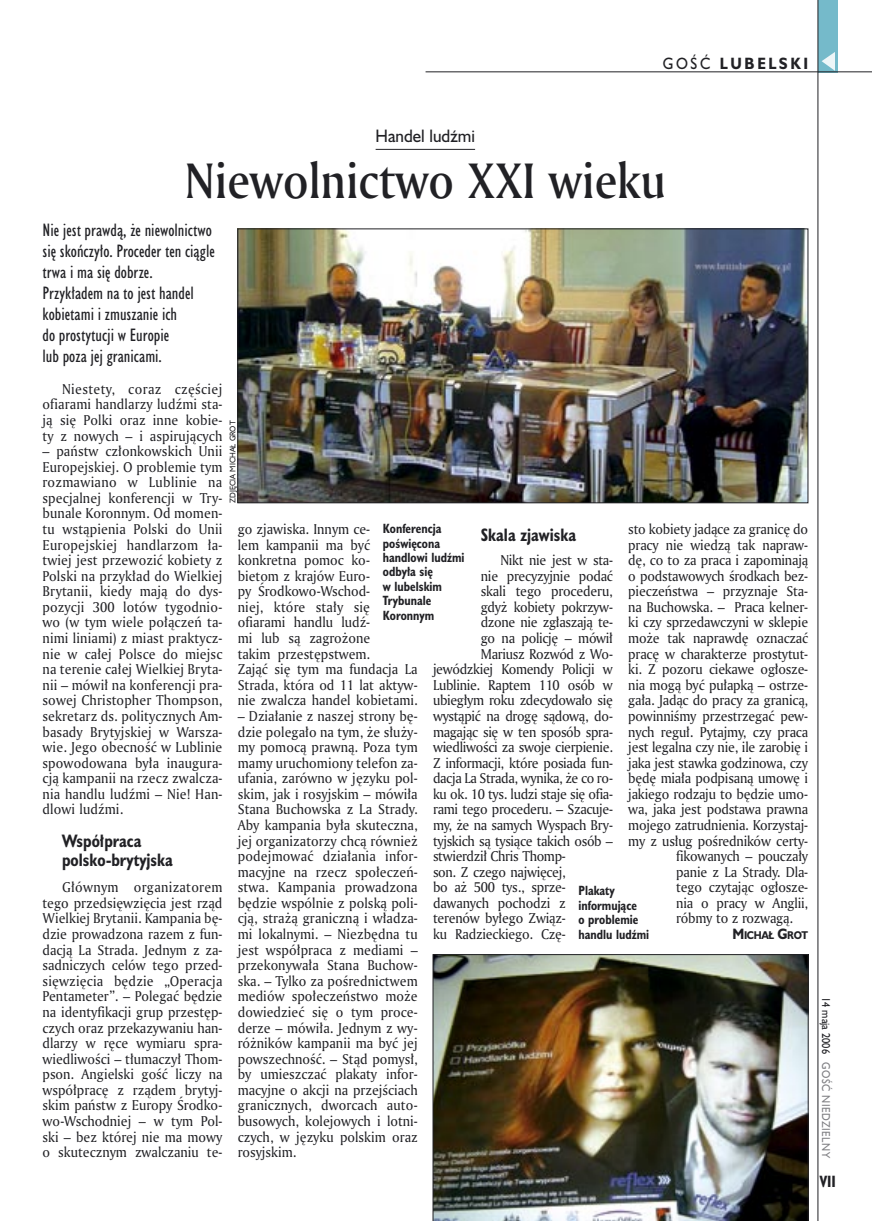
<style>
.page{position:relative;width:872px;height:1221px;background:#fff}
.page>*{position:absolute;margin:0;border:0;box-sizing:border-box;transform-origin:0 0}
._05a_tytyl_AmMd_32_pt{font:48px "Amerigo Md PL";color:#212125;scale:.9 1}
._06-4_lead_lokal_HuCn_11_pt{font:16.5px/21px "Humanst 521 Cn PL";color:#212125}
._04_srodtytul_HuCB_11_pt{font:700 16.5px/19.5px "Humanst 521 Cn PL";color:#212125;scale:.94 1}
._04-3_nadtytul_lokal{font:16.5px "Humanst 521 PL";color:#212125;scale:.94 1}
._15b_temat_prawo{font:700 15px "Humanst 521 PL";letter-spacing:.2em;color:#212125;scale:.9 1}
._17_pagina_prawa{font:700 15px "Humanst 521 Cn PL";color:#212125;scale:.94 1}
._01_body_tekst{font:13.8px/15.6px "Amerigo PL";letter-spacing:-.015em;color:#212125;text-align:justify;scale:.94 1}
._09_podpis_zdjecia_HuCnB{font:700 12.3px/14.4px "Humanst 521 Cn PL";color:#212125;scale:.94 1}
._19a_data_prawa_GOSC{font:10.5px "Humanst 521 PL";letter-spacing:.05em;color:#7f7f83;scale:.9 1}
._19_data_prawa{font:10.5px "Humanst 521 PL";color:#212125;scale:.9 1}
._12a_autor_na_koncu_HuBd{font:700 10.35px "Humanst 521 PL";letter-spacing:-.035em;color:#212125;scale:.9 1}
._09a_autor_zdjecia_Hu_5_pt{font:7.5px "Humanst 521 PL";color:#212125;scale:.94 1}
.s1{font-weight:400}
.s2{font-size:13.8px}
</style>
<div class="page">
<div style="left:818px;top:0;width:19px;height:72px;background:#75baca"></div>
<hr style="left:817px;top:0;width:1px;height:1220px;background:#212125">
<svg style="left:821px;top:52px;width:14px;height:19px"></svg>
<hr style="left:425px;top:72px;width:447px;height:1px;background:#212125">
<hr style="left:375px;top:149px;width:100px;height:1px;background:#212125">
<img style="left:239px;top:231px;width:567px;height:270px">
<div style="left:237px;top:229px;width:571px;height:274px;border:1px solid #212125"></div>
<img style="left:433px;top:954px;width:375px;height:266px">
<p class="_15b_temat_prawo" style="left:663px;top:53px;width:163px"><span class="s1">GOŚĆ</span> LUBELSKI</p>
<p class="_04-3_nadtytul_lokal" style="left:375px;top:125px;width:107px">Handel ludźmi</p>
<p class="_05a_tytyl_AmMd_32_pt" style="left:185px;top:149px;width:536px">Niewolnictwo XXI wieku</p>
<p class="_06-4_lead_lokal_HuCn_11_pt" style="left:43px;top:219px;width:174px">Nie jest prawdą, że niewolnictwo się skończyło. Proceder ten ciągle trwa i ma się dobrze.<br>Przykładem na to jest handel kobietami i zmuszanie ich<br>do prostytucji w Europie<br>lub poza jej granicami.</p>
<p class="_01_body_tekst" style="left:43px;top:380px;width:193px;text-indent:20px">Niestety, coraz częściej ofiarami handlarzy ludźmi sta&shy;ją się Polki oraz inne kobie&shy;ty z nowych – i aspirujących</p>
<p class="_01_body_tekst" style="left:43px;top:443px;width:193px">– państw członkowskich Unii Europejskiej. O problemie tym rozmawiano w Lublinie na specjalnej konferencji w Try&shy;bunale Koronnym. Od momen&shy;tu wstąpienia Polski do Unii Europejskiej handlarzom ła&shy;twiej jest przewozić kobiety z Polski na przykład do Wielkiej Brytanii, kiedy mają do dys&shy;pozycji 300 lotów tygodnio&shy;wo (w tym wiele połączeń ta&shy;nimi liniami) z miast praktycz&shy;nie w całej Polsce do miejsc na terenie całej Wielkiej Bryta&shy;nii – mówił na konferencji pra&shy;sowej Christopher Thompson, sekretarz ds. politycznych Am&shy;basady Brytyjskiej w Warsza&shy;wie. Jego obecność w Lublinie spowodowana była inaugura&shy;cją kampanii na rzecz zwalcza&shy;nia handlu ludźmi – Nie! Han&shy;dlowi ludźmi.</p>
<p class="_04_srodtytul_HuCB_11_pt" style="left:62px;top:830px;width:119px">Współpraca polsko-brytyjska</p>
<p class="_01_body_tekst" style="left:43px;top:879px;width:193px;text-indent:20px">Głównym organizatorem tego przedsięwzięcia jest rząd Wielkiej Brytanii. Kampania bę&shy;dzie prowadzona razem z fun&shy;dacją La Strada. Jednym z za&shy;sadniczych celów tego przed&shy;sięwzięcia będzie „Operacja Pentameter”. – Polegać będzie na identyfikacji grup przestęp&shy;czych oraz przekazywaniu han&shy;dlarzy w ręce wymiaru spra&shy;wiedliwości – tłumaczył Thom&shy;pson. Angielski gość liczy na współpracę z rządem brytyj&shy;skim państw z Europy Środko&shy;wo-Wschodniej – w tym Pol&shy;ski – bez której nie ma mowy o skutecznym zwalczaniu te-</p>
<p class="_09a_autor_zdjecia_Hu_5_pt" style="left:228px;top:503px;width:89px;rotate:-90deg">ZDJĘCIA MICHAŁ GROT</p>
<p class="_01_body_tekst" style="left:628px;top:521px;width:193px">sto kobiety jadące za granicę do</p>
<p class="_01_body_tekst" style="left:628px;top:536px;width:193px">pracy nie wiedzą tak napraw-</p>
<p class="_01_body_tekst" style="left:628px;top:552px;width:193px">dę, co to za praca i zapominają</p>
<p class="_01_body_tekst" style="left:628px;top:567px;width:193px">o podstawowych środkach bez-</p>
<p class="_01_body_tekst" style="left:628px;top:583px;width:193px">pieczeństwa – przyznaje Sta-</p>
<p class="_01_body_tekst" style="left:628px;top:598px;width:193px">na Buchowska. – Praca kelner-</p>
<p class="_01_body_tekst" style="left:628px;top:614px;width:193px">ki czy sprzedawczyni w sklepie</p>
<p class="_01_body_tekst" style="left:628px;top:630px;width:193px">może tak naprawdę oznaczać</p>
<p class="_01_body_tekst" style="left:628px;top:645px;width:193px">pracę w charakterze prostytut-</p>
<p class="_01_body_tekst" style="left:628px;top:661px;width:193px">ki. Z pozoru ciekawe ogłosze-</p>
<p class="_01_body_tekst" style="left:628px;top:676px;width:193px">nia mogą być pułapką – ostrze-</p>
<p class="_01_body_tekst" style="left:628px;top:692px;width:193px">gała. Jadąc do pracy za granicą,</p>
<p class="_01_body_tekst" style="left:628px;top:707px;width:193px">powinniśmy przestrzegać pew-</p>
<p class="_01_body_tekst" style="left:628px;top:723px;width:193px">nych reguł. Pytajmy, czy praca</p>
<p class="_01_body_tekst" style="left:628px;top:739px;width:193px">jest legalna czy nie, ile zarobię i</p>
<p class="_01_body_tekst" style="left:628px;top:754px;width:193px">jaka jest stawka godzinowa, czy</p>
<p class="_01_body_tekst" style="left:628px;top:770px;width:193px">będę miała podpisaną umowę i</p>
<p class="_01_body_tekst" style="left:628px;top:785px;width:193px">jakiego rodzaju to będzie umo-</p>
<p class="_01_body_tekst" style="left:628px;top:801px;width:193px">wa, jaka jest podstawa prawna</p>
<p class="_01_body_tekst" style="left:628px;top:816px;width:193px">mojego zatrudnienia. Korzystaj-</p>
<p class="_01_body_tekst" style="left:628px;top:832px;width:193px">my z usług pośredników certy-</p>
<p class="_01_body_tekst" style="left:676px;top:848px;width:142px">fikowanych – pouczały</p>
<p class="_01_body_tekst" style="left:676px;top:863px;width:142px">panie z La Strady. Dla-</p>
<p class="_01_body_tekst" style="left:676px;top:879px;width:142px">tego czytając ogłosze-</p>
<p class="_01_body_tekst" style="left:676px;top:894px;width:142px">nia o pracy w Anglii,</p>
<p class="_01_body_tekst" style="left:676px;top:910px;width:126px">róbmy to z rozwagą.</p>
<p class="_12a_autor_na_koncu_HuBd" style="left:732px;top:928px;width:86px"><span class="s2">M</span>ICHAŁ <span class="s2">G</span>ROT</p>
<p class="_01_body_tekst" style="left:238px;top:521px;width:193px;text-align:left">go zjawiska. Innym ce-<br>lem kampanii ma być konkretna pomoc ko-<br>bietom z krajów Euro-<br>py Środkowo-Wschod-<br>niej, które stały się ofiarami handlu ludź-<br>mi lub są zagrożone<br>takim przestępstwem.<br>Zająć się tym ma fundacja La<br>Strada, która od 11 lat aktyw&shy;nie zwalcza handel kobietami.</p>
<p class="_01_body_tekst" style="left:238px;top:707px;width:193px">– Działanie z naszej strony bę&shy;dzie polegało na tym, że służy&shy;my pomocą prawną. Poza tym mamy uruchomiony telefon za&shy;ufania, zarówno w języku pol&shy;skim, jak i rosyjskim – mówiła Stana Buchowska z La Strady.<br>Aby kampania była skuteczna, jej organizatorzy chcą również podejmować działania infor&shy;macyjne na rzecz społeczeń&shy;stwa. Kampania prowadzona będzie wspólnie z polską poli&shy;cją, strażą graniczną i władza&shy;mi lokalnymi. – Niezbędna tu jest współpraca z mediami – przekonywała Stana Buchow&shy;ska. – Tylko za pośrednictwem mediów społeczeństwo może dowiedzieć się o tym proce&shy;derze – mówiła. Jednym z wy&shy;różników kampanii ma być jej powszechność. – Stąd pomysł, by umieszczać plakaty infor&shy;macyjne o akcji na przejściach granicznych, dworcach auto&shy;busowych, kolejowych i lotni&shy;czych, w języku polskim oraz rosyjskim.</p>
<p class="_09_podpis_zdjecia_HuCnB" style="left:383px;top:521px;width:88px">Konferencja poświęcona handlowi ludźmi odbyła się<br>w lubelskim<br>Trybunale<br>Koronnym</p>
<p class="_04_srodtytul_HuCB_11_pt" style="left:481px;top:524px;width:103px">Skala zjawiska</p>
<p class="_01_body_tekst" style="left:500px;top:552px;width:121px">Nikt nie jest w sta-</p>
<p class="_01_body_tekst" style="left:481px;top:567px;width:142px">nie precyzyjnie podać</p>
<p class="_01_body_tekst" style="left:481px;top:583px;width:142px">skali tego procederu,</p>
<p class="_01_body_tekst" style="left:481px;top:598px;width:142px">gdyż kobiety pokrzyw-</p>
<p class="_01_body_tekst" style="left:481px;top:614px;width:142px">dzone nie zgłaszają te-</p>
<p class="_01_body_tekst" style="left:481px;top:630px;width:142px">go na policję – mówił</p>
<p class="_01_body_tekst" style="left:481px;top:645px;width:142px">Mariusz Rozwód z Wo-</p>
<p class="_01_body_tekst" style="left:433px;top:661px;width:193px">jewódzkiej Komendy Policji w</p>
<p class="_01_body_tekst" style="left:433px;top:676px;width:193px">Lublinie. Raptem 110 osób w</p>
<p class="_01_body_tekst" style="left:433px;top:692px;width:193px">ubiegłym roku zdecydowało się</p>
<p class="_01_body_tekst" style="left:433px;top:707px;width:193px">wystąpić na drogę sądową, do-</p>
<p class="_01_body_tekst" style="left:433px;top:723px;width:193px">magając się w ten sposób spra-</p>
<p class="_01_body_tekst" style="left:433px;top:739px;width:193px">wiedliwości za swoje cierpienie.</p>
<p class="_01_body_tekst" style="left:433px;top:754px;width:193px">Z informacji, które posiada fun-</p>
<p class="_01_body_tekst" style="left:433px;top:770px;width:193px">dacja La Strada, wynika, że co ro-</p>
<p class="_01_body_tekst" style="left:433px;top:785px;width:193px">ku ok. 10 tys. ludzi staje się ofia-</p>
<p class="_01_body_tekst" style="left:433px;top:801px;width:193px">rami tego procederu. – Szacuje-</p>
<p class="_01_body_tekst" style="left:433px;top:816px;width:193px">my, że na samych Wyspach Bry-</p>
<p class="_01_body_tekst" style="left:433px;top:832px;width:193px">tyjskich są tysiące takich osób –</p>
<p class="_01_body_tekst" style="left:433px;top:848px;width:143px">stwierdził Chris Thomp-</p>
<p class="_01_body_tekst" style="left:433px;top:863px;width:143px">son. Z czego najwięcej,</p>
<p class="_01_body_tekst" style="left:433px;top:879px;width:143px">bo aż 500 tys., sprze-</p>
<p class="_01_body_tekst" style="left:433px;top:894px;width:143px">dawanych pochodzi z</p>
<p class="_01_body_tekst" style="left:433px;top:910px;width:143px">terenów byłego Związ-</p>
<p class="_01_body_tekst" style="left:433px;top:925px;width:143px">ku Radzieckiego. Czę-</p>
<p class="_09_podpis_zdjecia_HuCnB" style="left:578px;top:883px;width:77px">Plakaty informujące<br>o problemie handlu ludźmi</p>
<p class="_19_data_prawa" style="left:833px;top:996px;width:64px;rotate:90deg">14 maja 2006</p>
<p class="_19a_data_prawa_GOSC" style="left:833px;top:1062px;width:108px;rotate:90deg">GOŚĆ NIEDZIELNY</p>
<p class="_17_pagina_prawa" style="left:819px;top:1171px;width:19px">VII</p>
</div>
